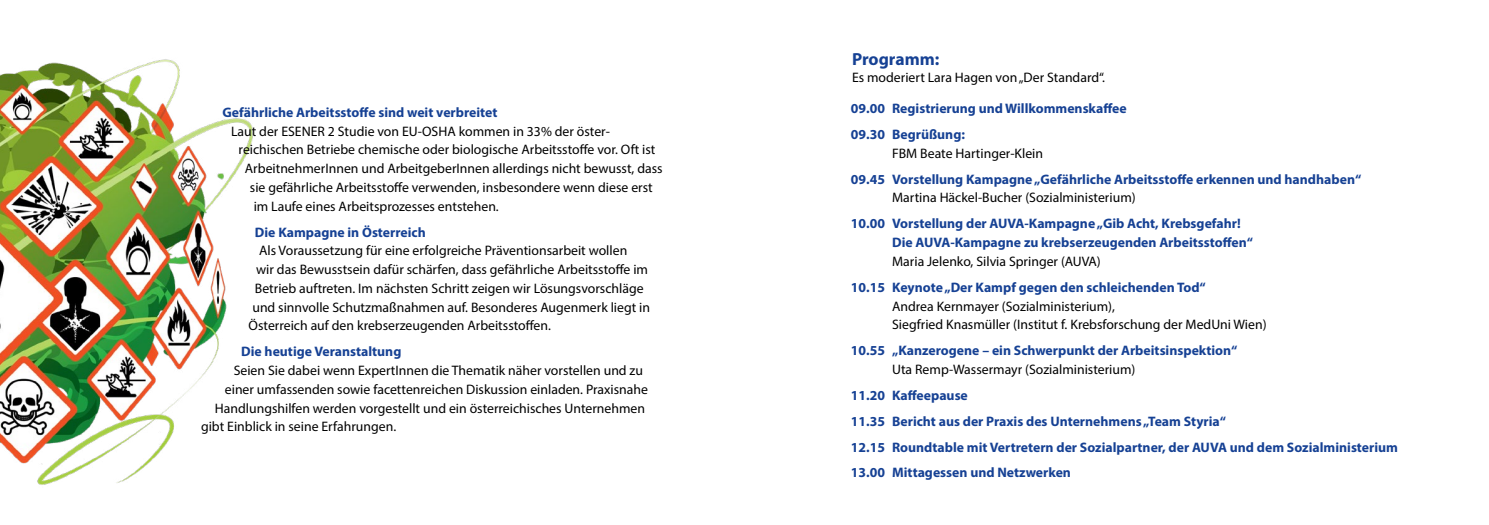
<style>
.page{position:relative;width:1489px;height:525px;background:#fff}
.page>*{position:absolute;margin:0;border:0;box-sizing:border-box;transform-origin:0 0}
.t1{font:700 17.5px "Myriad Pro";color:#164194}
.t2{font:13.75px/18.8px "Myriad Pro";color:#000}
.t3{font:700 13.75px/25.9px "Myriad Pro";color:#164194}
</style>
<div class="page">
<img style="left:0;top:59px;width:253px;height:426px">
<p class="t3" style="left:222px;top:99px;width:276px">Gefährliche Arbeitsstoffe sind weit verbreitet</p>
<p class="t2" style="left:231px;top:121px;width:380px">Laut der ESENER 2 Studie von EU-OSHA kommen in 33% der öster-</p>
<p class="t2" style="left:239px;top:140px;width:418px">reichischen Betriebe chemische oder biologische Arbeitsstoffe vor. Oft ist</p>
<p class="t2" style="left:245px;top:159px;width:419px">ArbeitnehmerInnen und ArbeitgeberInnen allerdings nicht bewusst, dass</p>
<p class="t2" style="left:250px;top:178px;width:404px">sie gefährliche Arbeitsstoffe verwenden, insbesondere wenn diese erst</p>
<p class="t2" style="left:254px;top:196px;width:247px">im Laufe eines Arbeitsprozesses entstehen.</p>
<p class="t3" style="left:255px;top:218px;width:172px">Die Kampagne in Österreich</p>
<p class="t2" style="left:259px;top:241px;width:370px">Als Voraussetzung für eine erfolgreiche Präventionsarbeit wollen</p>
<p class="t2" style="left:256px;top:260px;width:393px">wir das Bewusstsein dafür schärfen, dass gefährliche Arbeitsstoffe im</p>
<p class="t2" style="left:255px;top:278px;width:390px">Betrieb auftreten. Im nächsten Schritt zeigen wir Lösungsvorschläge</p>
<p class="t2" style="left:252px;top:297px;width:399px">und sinnvolle Schutzmaßnahmen auf. Besonderes Augenmerk liegt in</p>
<p class="t2" style="left:249px;top:316px;width:304px">Österreich auf den krebserzeugenden Arbeitsstoffen.</p>
<p class="t3" style="left:241px;top:338px;width:162px">Die heutige Veranstaltung</p>
<p class="t2" style="left:234px;top:361px;width:411px">Seien Sie dabei wenn ExpertInnen die Thematik näher vorstellen und zu</p>
<p class="t2" style="left:225px;top:379px;width:424px">einer umfassenden sowie facettenreichen Diskussion einladen. Praxisnahe</p>
<p class="t2" style="left:215px;top:398px;width:431px">Handlungshilfen werden vorgestellt und ein österreichisches Unternehmen</p>
<p class="t2" style="left:201px;top:417px;width:196px">gibt Einblick in seine Erfahrungen.</p>
<p class="t1" style="left:852px;top:47px;width:89px">Programm:</p>
<p class="t2" style="left:852px;top:68px;width:254px">Es moderiert Lara Hagen von „Der Standard“.</p>
<p class="t3" style="left:850px;top:95px;width:277px">09.00 Registrierung und Willkommenskaffee<br>09.30 Begrüßung:</p>
<p class="t2" style="left:892px;top:143px;width:152px">FBM Beate Hartinger-Klein</p>
<p class="t3" style="left:850px;top:165px;width:512px">09.45 Vorstellung Kampagne „Gefährliche Arbeitsstoffe erkennen und handhaben“</p>
<p class="t2" style="left:892px;top:188px;width:245px">Martina Häckel-Bucher (Sozialministerium)</p>
<p class="t3" style="left:892px;top:214px;width:362px;line-height:18.8px;text-indent:-41px">10.00 Vorstellung der AUVA-Kampagne „Gib Acht, Krebsgefahr!<br>Die AUVA-Kampagne zu krebserzeugenden Arbeitsstoffen“</p>
<p class="t2" style="left:892px;top:251px;width:210px">Maria Jelenko, Silvia Springer (AUVA)</p>
<p class="t3" style="left:850px;top:273px;width:356px">10.15 Keynote „Der Kampf gegen den schleichenden Tod“</p>
<p class="t2" style="left:892px;top:296px;width:376px">Andrea Kernmayer (Sozialministerium),<br>Siegfried Knasmüller (Institut f. Krebsforschung der MedUni Wien)</p>
<p class="t3" style="left:850px;top:337px;width:388px">10.55 „Kanzerogene – ein Schwerpunkt der Arbeitsinspektion“</p>
<p class="t2" style="left:892px;top:359px;width:245px">Uta Remp-Wassermayr (Sozialministerium)</p>
<p class="t3" style="left:850px;top:381px;width:548px">11.20 Kaffeepause<br>11.35 Bericht aus der Praxis des Unternehmens „Team Styria“<br>12.15 Roundtable mit Vertretern der Sozialpartner, der AUVA und dem Sozialministerium 13.00 Mittagessen und Netzwerken</p>
</div>
